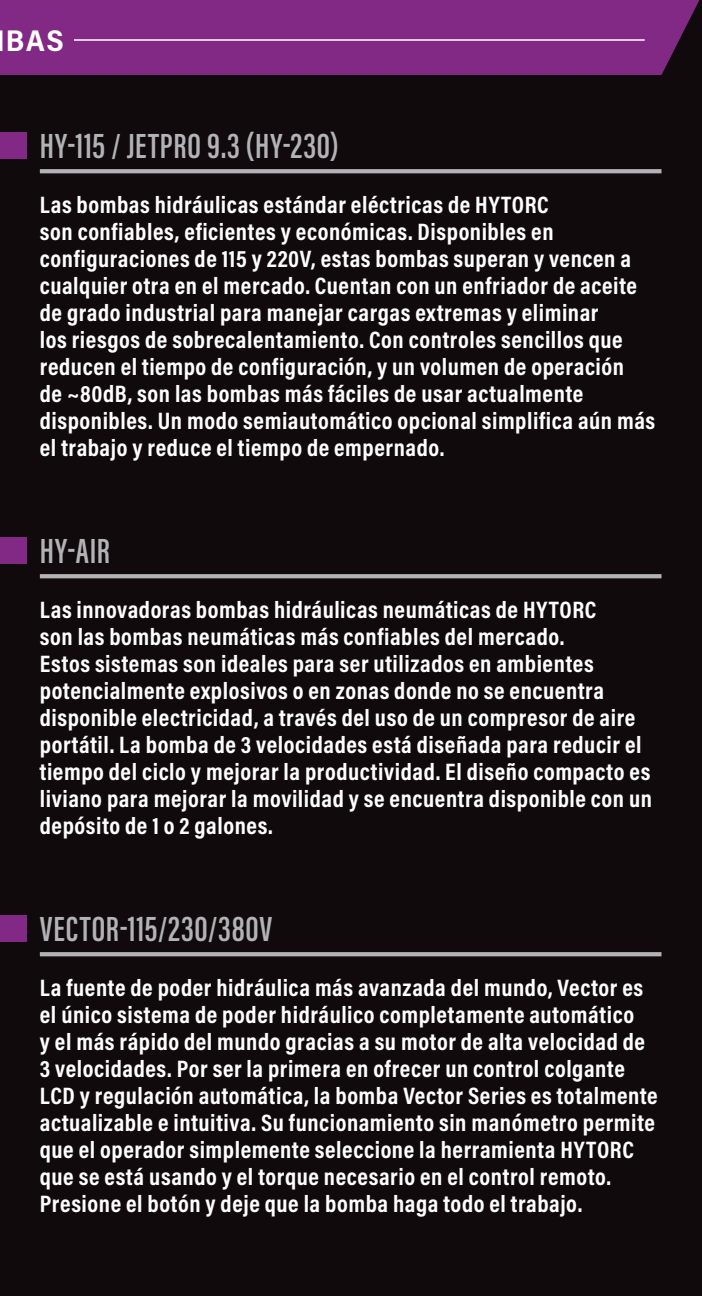
<style>
.page{position:relative;width:702px;height:1296px;background:#110a0c}
.page>*{position:absolute;margin:0;border:0;box-sizing:border-box;transform-origin:0 0}
.t1{font:600 36px "Acumin Pro Extra Cond";letter-spacing:.025em;color:#b2b3b7}
.t2{font:700 30px "Acumin Pro Semi Cond";color:#fff}
.t3{font:700 24px/27px "Acumin Pro Cond";letter-spacing:.025em;color:#fff}
</style>
<div class="page">
<svg style="left:40px;top:169px;width:622px;height:4px;background:#adaeb2"></svg>
<svg style="left:40px;top:574px;width:622px;height:4px;background:#adaeb2"></svg>
<svg style="left:40px;top:952px;width:622px;height:4px;background:#adaeb2"></svg>
<div style="left:0;top:132px;width:26px;height:26px;background:#822985"></div>
<div style="left:0;top:915px;width:26px;height:26px;background:#822985"></div>
<svg style="left:0;top:537px;width:26px;height:27px"></svg>
<div style="left:0;top:0;width:699px;height:75px;background:#822985"></div>
<hr style="left:0;top:39px;width:645px;height:2px;background:#fff">
<div style="left:0;top:29px;width:74px;height:22px;background:#822985"></div>
<p class="t2" style="left:6px;top:19px;width:60px">BAS</p>
<h1 class="t1" style="left:40px;top:124px;width:301px">HY-115 / JETPRO 9.3 (HY-230)</h1>
<p class="t3" style="left:40px;top:191px;width:617px">Las bombas hidráulicas estándar eléctricas de HYTORC<br>son confiables, eficientes y económicas. Disponibles en configuraciones de 115 y 220V, estas bombas superan y vencen a cualquier otra en el mercado. Cuentan con un enfriador de aceite de grado industrial para manejar cargas extremas y eliminar<br>los riesgos de sobrecalentamiento. Con controles sencillos que reducen el tiempo de configuración, y un volumen de operación<br>de ~80dB, son las bombas más fáciles de usar actualmente disponibles. Un modo semiautomático opcional simplifica aún más el trabajo y reduce el tiempo de empernado.</p>
<h1 class="t1" style="left:40px;top:529px;width:71px">HY-AIR</h1>
<p class="t3" style="left:40px;top:596px;width:614px">Las innovadoras bombas hidráulicas neumáticas de HYTORC<br>son las bombas neumáticas más confiables del mercado.<br>Estos sistemas son ideales para ser utilizados en ambientes potencialmente explosivos o en zonas donde no se encuentra disponible electricidad, a través del uso de un compresor de aire portátil. La bomba de 3 velocidades está diseñada para reducir el tiempo del ciclo y mejorar la productividad. El diseño compacto es liviano para mejorar la movilidad y se encuentra disponible con un depósito de 1 o 2 galones.</p>
<h1 class="t1" style="left:40px;top:907px;width:234px">VECTOR-115/230/380V</h1>
<p class="t3" style="left:40px;top:974px;width:619px">La fuente de poder hidráulica más avanzada del mundo, Vector es el único sistema de poder hidráulico completamente automático<br>y el más rápido del mundo gracias a su motor de alta velocidad de 3 velocidades. Por ser la primera en ofrecer un control colgante LCD y regulación automática, la bomba Vector Series es totalmente actualizable e intuitiva. Su funcionamiento sin manómetro permite que el operador simplemente seleccione la herramienta HYTORC que se está usando y el torque necesario en el control remoto.<br>Presione el botón y deje que la bomba haga todo el trabajo.</p>
</div>
